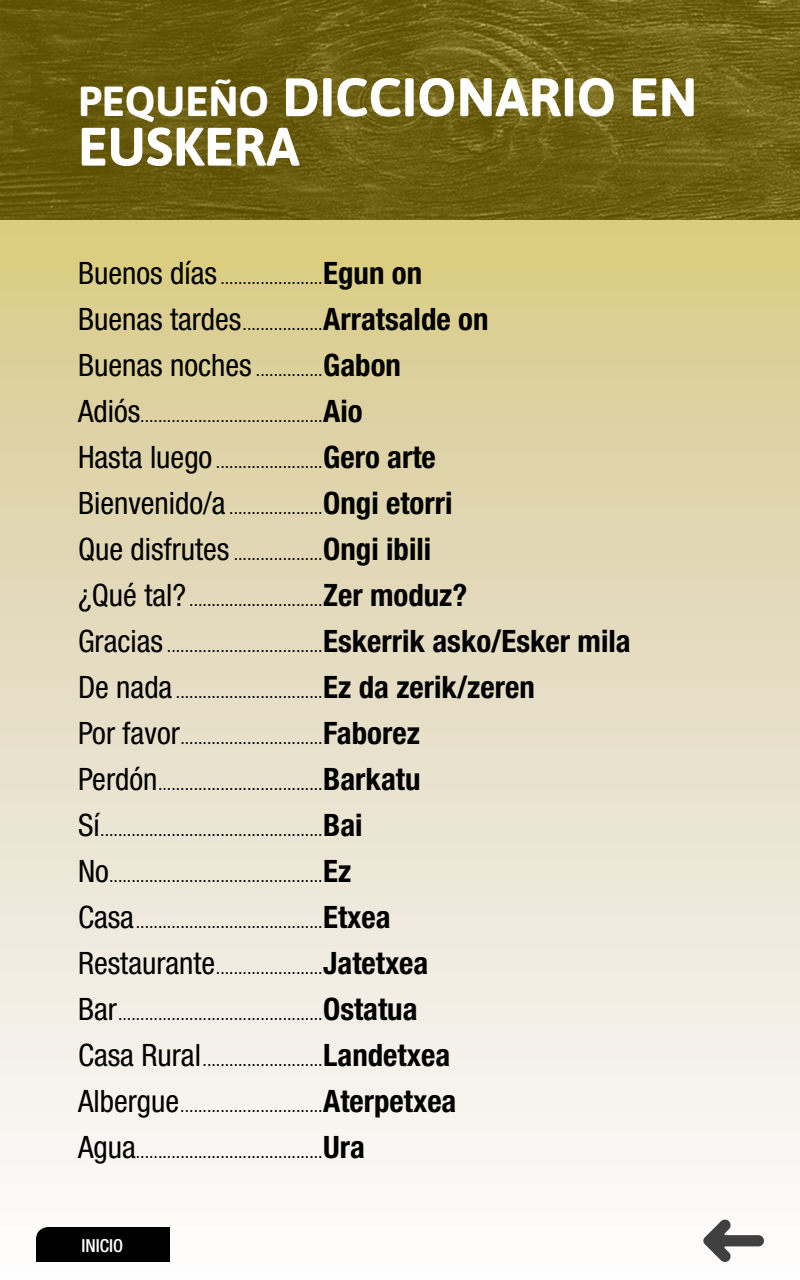
<style>
.page{position:relative;width:800px;height:1280px;background:#fff}
.page>*{position:absolute;margin:0;border:0;box-sizing:border-box;transform-origin:0 0}
.t1{font:700 54px/49.5px "Asap";color:#fff}
.t2{font:condensed 18.5px "Helvetica Neue";color:#000}
.t3{font:500 condensed 18px "Helvetica Neue";color:#fff}
.s1{font-size:42px}
.s2{font-size:30.9px}
.s3{font-weight:700;font-size:30.9px}
</style>
<div class="page">
<div style="left:0;top:153px;width:800px;height:1127px;background:linear-gradient(to bottom,#d4c583,#fcfcff)"></div>
<svg style="left:1px;top:0;width:799px;height:220px;background:#6c5e11"></svg>
<div style="left:36px;top:1226px;width:134px;height:36px;background:#000"></div>
<svg style="left:703px;top:1219px;width:61px;height:44px"></svg>
<h1 class="t1" style="left:78px;top:70px;width:621px"><span class="s1">PEQUEÑO</span> DICCIONARIO EN<br>EUSKERA</h1>
<p class="t2" style="left:78px;top:267px;width:346px"><span class="s2">Buenos días</span> .......................<span class="s3">Egun on</span></p>
<p class="t2" style="left:78px;top:313px;width:412px"><span class="s2">Buenas tardes</span>..................<span class="s3">Arratsalde on</span></p>
<p class="t2" style="left:78px;top:359px;width:325px"><span class="s2">Buenas noches</span> ...............<span class="s3">Gabon</span></p>
<p class="t2" style="left:78px;top:405px;width:286px"><span class="s2">Adiós</span>.........................................<span class="s3">Aio</span></p>
<p class="t2" style="left:78px;top:451px;width:359px"><span class="s2">Hasta luego</span> ........................<span class="s3">Gero arte</span></p>
<p class="t2" style="left:78px;top:497px;width:376px"><span class="s2">Bienvenido/a</span> .....................<span class="s3">Ongi etorri</span></p>
<p class="t2" style="left:78px;top:543px;width:355px"><span class="s2">Que disfrutes</span> ....................<span class="s3">Ongi ibili</span></p>
<p class="t2" style="left:78px;top:589px;width:391px"><span class="s2">¿Qué tal?</span> ..............................<span class="s3">Zer moduz?</span></p>
<p class="t2" style="left:78px;top:635px;width:554px"><span class="s2">Gracias</span> ...................................<span class="s3">Eskerrik asko/Esker mila</span></p>
<p class="t2" style="left:78px;top:681px;width:458px"><span class="s2">De nada</span> .................................<span class="s3">Ez da zerik/zeren</span></p>
<p class="t2" style="left:78px;top:727px;width:343px"><span class="s2">Por favor</span>................................<span class="s3">Faborez</span></p>
<p class="t2" style="left:78px;top:773px;width:344px"><span class="s2">Perdón</span>.....................................<span class="s3">Barkatu</span></p>
<p class="t2" style="left:78px;top:819px;width:286px"><span class="s2">Sí</span>..................................................<span class="s3">Bai</span></p>
<p class="t2" style="left:78px;top:865px;width:275px"><span class="s2">No</span>................................................<span class="s3">Ez</span></p>
<p class="t2" style="left:78px;top:911px;width:314px"><span class="s2">Casa</span>..........................................<span class="s3">Etxea</span></p>
<p class="t2" style="left:78px;top:957px;width:352px"><span class="s2">Restaurante</span>........................<span class="s3">Jatetxea</span></p>
<p class="t2" style="left:78px;top:1003px;width:341px"><span class="s2">Bar</span>..............................................<span class="s3">Ostatua</span></p>
<p class="t2" style="left:78px;top:1049px;width:374px"><span class="s2">Casa Rural</span>...........................<span class="s3">Landetxea</span></p>
<p class="t2" style="left:78px;top:1095px;width:380px"><span class="s2">Albergue</span>................................<span class="s3">Aterpetxea</span></p>
<p class="t2" style="left:78px;top:1141px;width:289px"><span class="s2">Agua</span>..........................................<span class="s3">Ura</span></p>
<p class="t3" style="left:82px;top:1234px;width:43px">INICIO</p>
</div>
